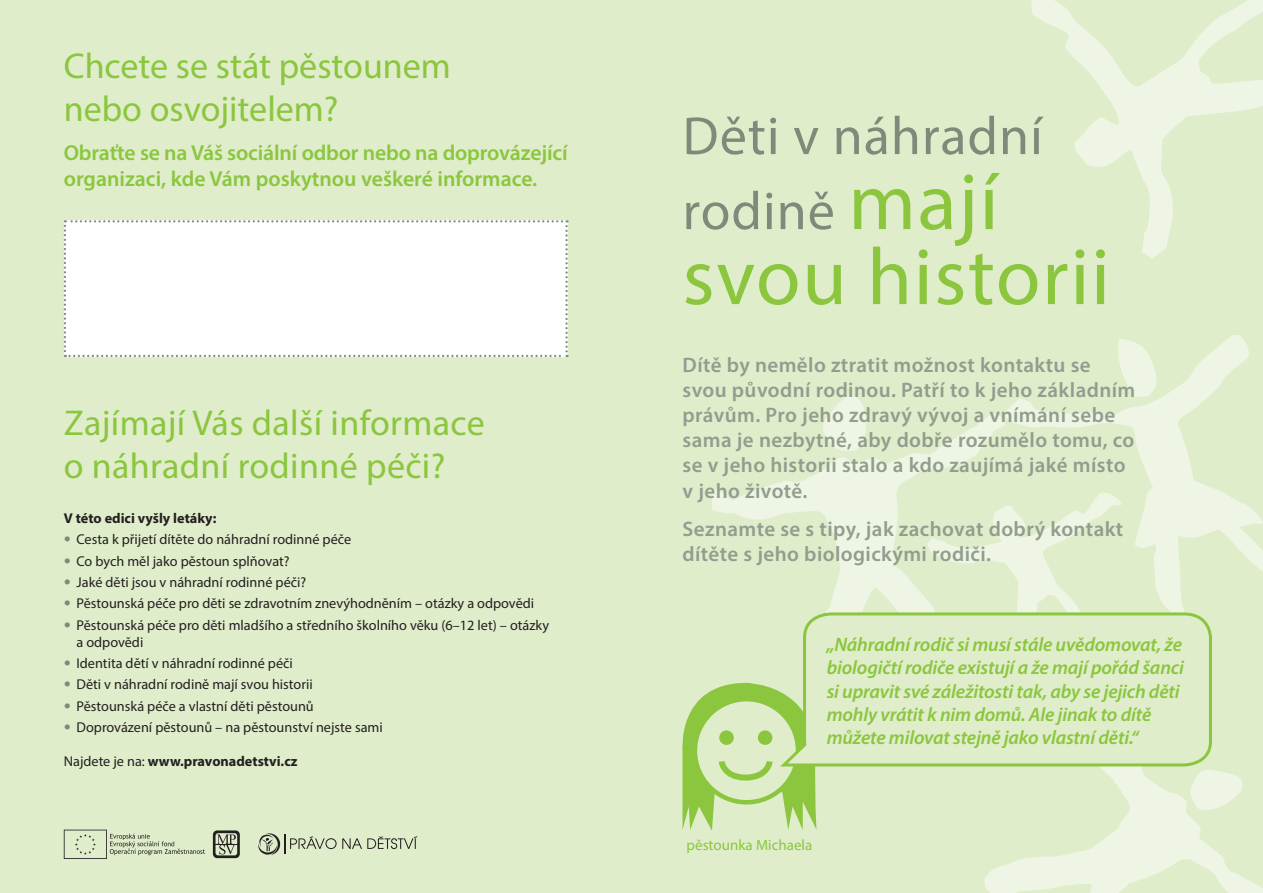
<style>
.page{position:relative;width:1263px;height:893px;background:#dfedcb}
.page>*{position:absolute;margin:0;border:0;box-sizing:border-box;transform-origin:0 0}
.t1{font:81px "Myriad Pro";letter-spacing:.02em;color:#8bc63e}
.t2{font:54px/75px "Myriad Pro";letter-spacing:.02em;color:#7e8b7a}
.t3{font:36px/43.2px "Myriad Pro";letter-spacing:.005em;color:#8bc63e}
.t4{font:600 21.75px/26.1px "Myriad Pro";letter-spacing:-.005em;color:#8bc63e}
.t5{font:600 21px/25.2px "Myriad Pro";letter-spacing:.02em;color:#929d8e}
.t6{font:italic 600 19.5px/23.4px "Myriad Pro";letter-spacing:-.01em;color:#8bc63e}
.t7{font:15px "Myriad Pro";color:#8bc63e}
.t8{font:14.25px/17.1px "Myriad Pro";color:#231f20}
.t9{font:700 14.25px "Myriad Pro";color:#231f20}
.s1{font-family:"Helvetica Neue LT Pro";color:#7e8b7a}
.s2{font-weight:400}
.s3{font-size:81px;color:#8bc63e}
</style>
<div class="page">
<svg style="left:984px;top:768px;width:279px;height:125px"></svg>
<svg style="left:837px;top:396px;width:26px;height:9px"></svg>
<svg style="left:712px;top:405px;width:288px;height:278px"></svg>
<svg style="left:921px;top:476px;width:79px;height:135px"></svg>
<svg style="left:1000px;top:335px;width:263px;height:276px"></svg>
<svg style="left:1031px;top:0;width:232px;height:259px"></svg>
<svg style="left:682px;top:683px;width:135px;height:148px"></svg>
<svg style="left:776px;top:611px;width:436px;height:157px"></svg>
<div style="left:64px;top:220px;width:504px;height:137px;background:#fff"></div>
<svg style="left:213px;top:830px;width:27px;height:28px"></svg>
<svg style="left:258px;top:833px;width:159px;height:22px"></svg>
<svg style="left:64px;top:830px;width:141px;height:29px"></svg>
<p class="t3" style="left:64px;top:44px;width:389px">Chcete se stát pěstounem nebo osvojitelem?</p>
<p class="t4" style="left:64px;top:139px;width:505px">Obraťte se na Váš sociální odbor nebo na doprovázející organizaci, kde Vám poskytnou veškeré informace.</p>
<p class="t3" style="left:64px;top:401px;width:423px">Zajímají Vás další informace o náhradní rodinné péči?</p>
<p class="t9" style="left:64px;top:509px;width:154px">V této edici vyšly letáky:</p>
<p class="t8" style="left:64px;top:531px;width:289px"><span class="s1">•</span> Cesta k přijetí dítěte do náhradní rodinné péče</p>
<p class="t8" style="left:64px;top:552px;width:227px"><span class="s1">•</span> Co bych měl jako pěstoun splňovat?</p>
<p class="t8" style="left:64px;top:573px;width:244px"><span class="s1">•</span> Jaké děti jsou v náhradní rodinné péči?</p>
<p class="t8" style="left:64px;top:595px;width:472px"><span class="s1">•</span> Pěstounská péče pro děti se zdravotním znevýhodněním – otázky a odpovědi</p>
<p class="t8" style="left:77px;top:616px;width:474px;text-indent:-13px"><span class="s1">•</span> Pěstounská péče pro děti mladšího a středního školního věku (6–12 let) – otázky a odpovědi</p>
<p class="t8" style="left:64px;top:654px;width:231px"><span class="s1">•</span> Identita dětí v náhradní rodinné péči</p>
<p class="t8" style="left:64px;top:676px;width:250px"><span class="s1">•</span> Děti v náhradní rodině mají svou historii</p>
<p class="t8" style="left:64px;top:697px;width:251px"><span class="s1">•</span> Pěstounská péče a vlastní děti pěstounů</p>
<p class="t8" style="left:64px;top:718px;width:320px"><span class="s1">•</span> Doprovázení pěstounů – na pěstounství nejste sami</p>
<p class="t9" style="left:64px;top:752px;width:235px"><span class="s2">Najdete je na:</span> www.pravonadetstvi.cz</p>
<p class="t2" style="left:682px;top:98px;width:362px">Děti v náhradní rodině <span class="s3">mají</span></p>
<p class="t1" style="left:682px;top:227px;width:429px">svou historii</p>
<p class="t5" style="left:682px;top:351px;width:454px">Dítě by nemělo ztratit možnost kontaktu se svou původní rodinou. Patří to k jeho základním právům. Pro jeho zdravý vývoj a vnímání sebe sama je nezbytné, aby dobře rozumělo tomu, co se v jeho historii stalo a kdo zaujímá jaké místo v jeho životě.</p>
<p class="t5" style="left:682px;top:515px;width:442px">Seznamte se s tipy, jak zachovat dobrý kontakt dítěte s jeho biologickými rodiči.</p>
<p class="t6" style="left:827px;top:632px;width:359px">„Náhradní rodič si musí stále uvědomovat, že biologičtí rodiče existují a že mají pořád šanci si upravit své záležitosti tak, aby se jejich děti mohly vrátit k nim domů. Ale jinak to dítě můžete milovat stejně jako vlastní děti.“</p>
<p class="t7" style="left:687px;top:836px;width:127px">pěstounka Michaela</p>
</div>
